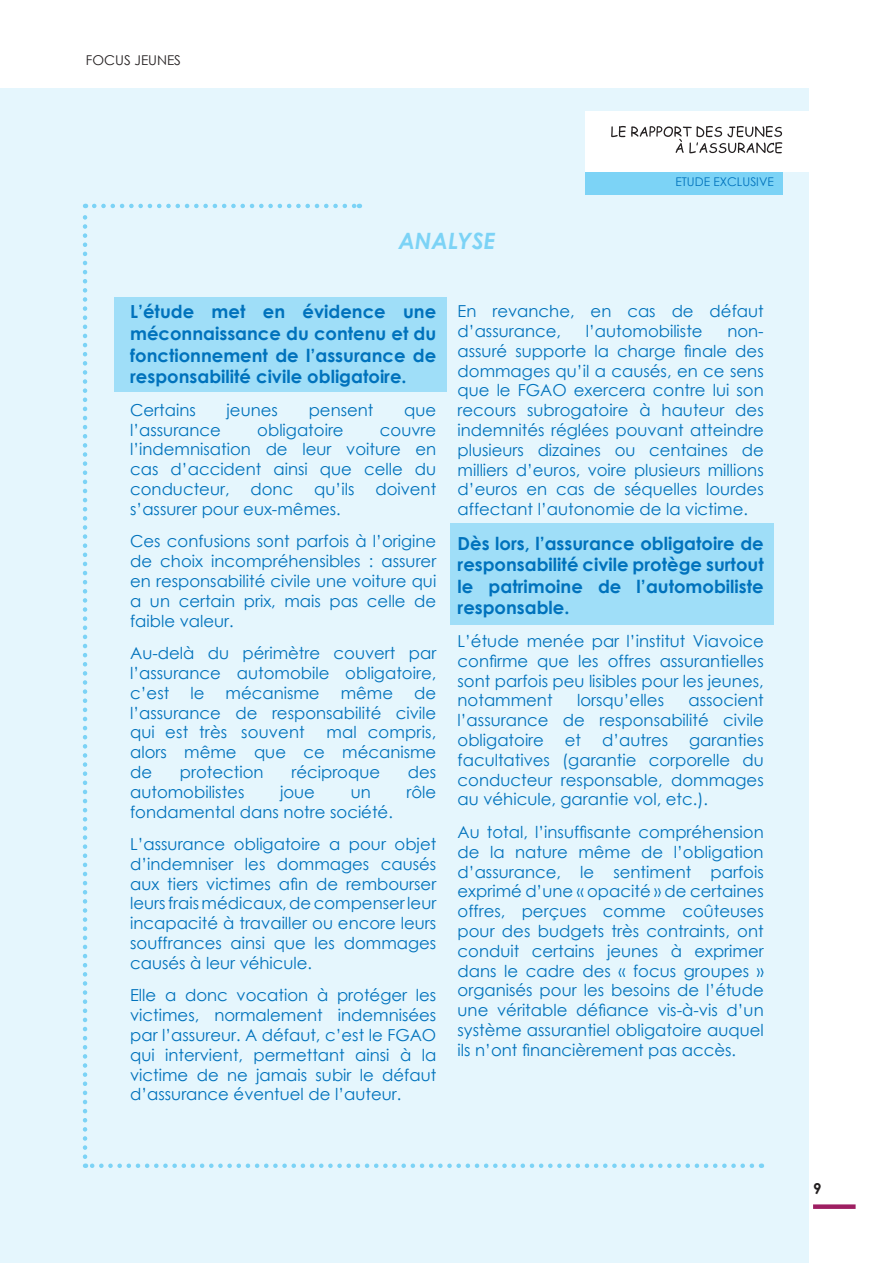
<style>
.page{position:relative;width:893px;height:1263px;background:#fff}
.page>*{position:absolute;margin:0;border:0;box-sizing:border-box;transform-origin:0 0}
.t1{font:italic 700 22.5px "Century Gothic";color:#7cd3f6}
.t2{font:700 18px/21.6px "Century Gothic";color:#0072bc;text-align:justify}
.t3{font:16.5px/19.8px "Century Gothic";color:#0072bc;text-align:justify}
.t4{font:700 15px "Century Gothic";color:#231f20}
.t5{font:13.5px "Century Gothic";color:#231f20}
.t6{font:12px "Century Gothic";color:#0072bc}
</style>
<div class="page">
<div style="left:813px;top:1204px;width:43px;height:5px;background:#9e1f62"></div>
<div style="left:0;top:89px;width:809px;height:1174px;background:#e5f6fd"></div>
<svg style="left:85px;top:1163px;width:667px;height:5px"></svg>
<svg style="left:83px;top:204px;width:4px;height:953px"></svg>
<svg style="left:94px;top:204px;width:266px;height:4px"></svg>
<div style="left:585px;top:111px;width:238px;height:60px;background:#fff"></div>
<div style="left:585px;top:172px;width:198px;height:22px;background:#7cd3f6"></div>
<svg style="left:611px;top:126px;width:171px;height:27px"></svg>
<div style="left:115px;top:298px;width:332px;height:94px;background:#9fdef8"></div>
<div style="left:451px;top:524px;width:323px;height:101px;background:#9fdef8"></div>
<p class="t5" style="left:86px;top:51px;width:97px">FOCUS JEUNES</p>
<h1 class="t1" style="left:398px;top:224px;width:99px">ANALYSE</h1>
<p class="t6" style="left:675px;top:173px;width:100px">ETUDE EXCLUSIVE</p>
<p class="t2" style="left:130px;top:300px;width:308px">L’étude met en évidence une méconnaissance du contenu et du fonctionnement de l’assurance de responsabilité civile obligatoire.</p>
<p class="t3" style="left:130px;top:400px;width:67px">Certains</p>
<p class="t3" style="left:227px;top:400px;width:53px">jeunes</p>
<p class="t3" style="left:309px;top:400px;width:66px">pensent</p>
<p class="t3" style="left:404px;top:400px;width:34px">que</p>
<p class="t3" style="left:130px;top:419px;width:92px">l’assurance</p>
<p class="t3" style="left:257px;top:419px;width:88px">obligatoire</p>
<p class="t3" style="left:130px;top:419px;width:308px;text-indent:250px">couvre l’indemnisation de leur voiture en cas d’accident ainsi que celle du conducteur,</p>
<p class="t3" style="left:251px;top:479px;width:44px">donc</p>
<p class="t3" style="left:314px;top:479px;width:42px">qu’ils</p>
<p class="t3" style="left:375px;top:479px;width:62px">doivent</p>
<p class="t3" style="left:130px;top:492px;width:308px;line-height:32.5px">s’assurer pour eux-mêmes.<br>Ces confusions sont parfois à l’origine</p>
<p class="t3" style="left:130px;top:551px;width:308px">de choix incompréhensibles : assurer en responsabilité civile une voiture qui a un certain prix, mais pas celle de faible valeur.</p>
<p class="t3" style="left:130px;top:643px;width:308px">Au-delà du périmètre couvert par l’assurance automobile obligatoire, c’est</p>
<p class="t3" style="left:190px;top:683px;width:16px">le</p>
<p class="t3" style="left:226px;top:683px;width:96px">mécanisme</p>
<p class="t3" style="left:341px;top:683px;width:54px">même</p>
<p class="t3" style="left:130px;top:683px;width:308px;text-indent:284px">de l’assurance de responsabilité civile qui est très souvent</p>
<p class="t3" style="left:130px;top:722px;width:308px;text-indent:196px">mal compris, alors même que ce mécanisme de</p>
<p class="t3" style="left:180px;top:762px;width:85px">protection</p>
<p class="t3" style="left:291px;top:762px;width:90px">réciproque</p>
<p class="t3" style="left:408px;top:762px;width:30px">des</p>
<p class="t3" style="left:130px;top:782px;width:116px">automobilistes</p>
<p class="t3" style="left:280px;top:782px;width:36px">joue</p>
<p class="t3" style="left:351px;top:782px;width:22px">un</p>
<p class="t3" style="left:406px;top:782px;width:31px">rôle</p>
<p class="t3" style="left:130px;top:795px;width:308px;line-height:32.5px">fondamental dans notre société.<br>L’assurance obligatoire a pour objet</p>
<p class="t3" style="left:130px;top:854px;width:308px">d’indemniser les dommages causés aux tiers victimes afin de rembourser leurs frais médicaux, de compenser leur incapacité à travailler ou encore leurs souffrances ainsi que les dommages causés à leur véhicule.</p>
<p class="t3" style="left:130px;top:985px;width:308px">Elle a donc vocation à protéger les victimes, normalement indemnisées par l’assureur. A défaut, c’est le FGAO qui intervient, permettant ainsi à la victime de ne jamais subir le défaut d’assurance éventuel de l’auteur.</p>
<p class="t3" style="left:458px;top:301px;width:308px">En revanche, en cas de défaut d’assurance,</p>
<p class="t3" style="left:586px;top:321px;width:118px">l’automobiliste</p>
<p class="t3" style="left:458px;top:321px;width:308px;text-indent:270px">non&shy;assuré supporte la charge finale des dommages qu’il a causés, en ce sens que le FGAO exercera contre lui son recours subrogatoire à hauteur des indemnités réglées pouvant atteindre plusieurs dizaines ou centaines de milliers d’euros, voire plusieurs millions d’euros en cas de séquelles lourdes affectant l’autonomie de la victime.</p>
<p class="t2" style="left:458px;top:531px;width:308px">Dès lors, l’assurance obligatoire de responsabilité civile protège surtout le patrimoine de l’automobiliste responsable.</p>
<p class="t3" style="left:458px;top:631px;width:308px">L’étude menée par l’institut Viavoice confirme que les offres assurantielles sont parfois peu lisibles pour les jeunes, notamment</p>
<p class="t3" style="left:458px;top:690px;width:308px;text-indent:231px">associent l’assurance de responsabilité civile obligatoire</p>
<p class="t3" style="left:577px;top:690px;width:89px">lorsqu’elles</p>
<p class="t3" style="left:458px;top:730px;width:308px;text-indent:231px">garanties facultatives (garantie corporelle du conducteur responsable, dommages au véhicule, garantie vol, etc.).</p>
<p class="t3" style="left:458px;top:822px;width:308px">Au total, l’insuffisante compréhension de la nature même de l’obligation d’assurance, le sentiment parfois exprimé d’une « opacité » de certaines offres, perçues comme coûteuses pour des budgets très contraints, ont conduit certains jeunes à exprimer dans le cadre des « focus groupes » organisés pour les besoins de l’étude une véritable défiance vis-à-vis d’un système assurantiel obligatoire auquel ils n’ont financièrement pas accès.</p>
<p class="t3" style="left:565px;top:730px;width:18px">et</p>
<p class="t3" style="left:602px;top:730px;width:68px">d’autres</p>
<p class="t4" style="left:813px;top:1177px;width:10px">9</p>
</div>
